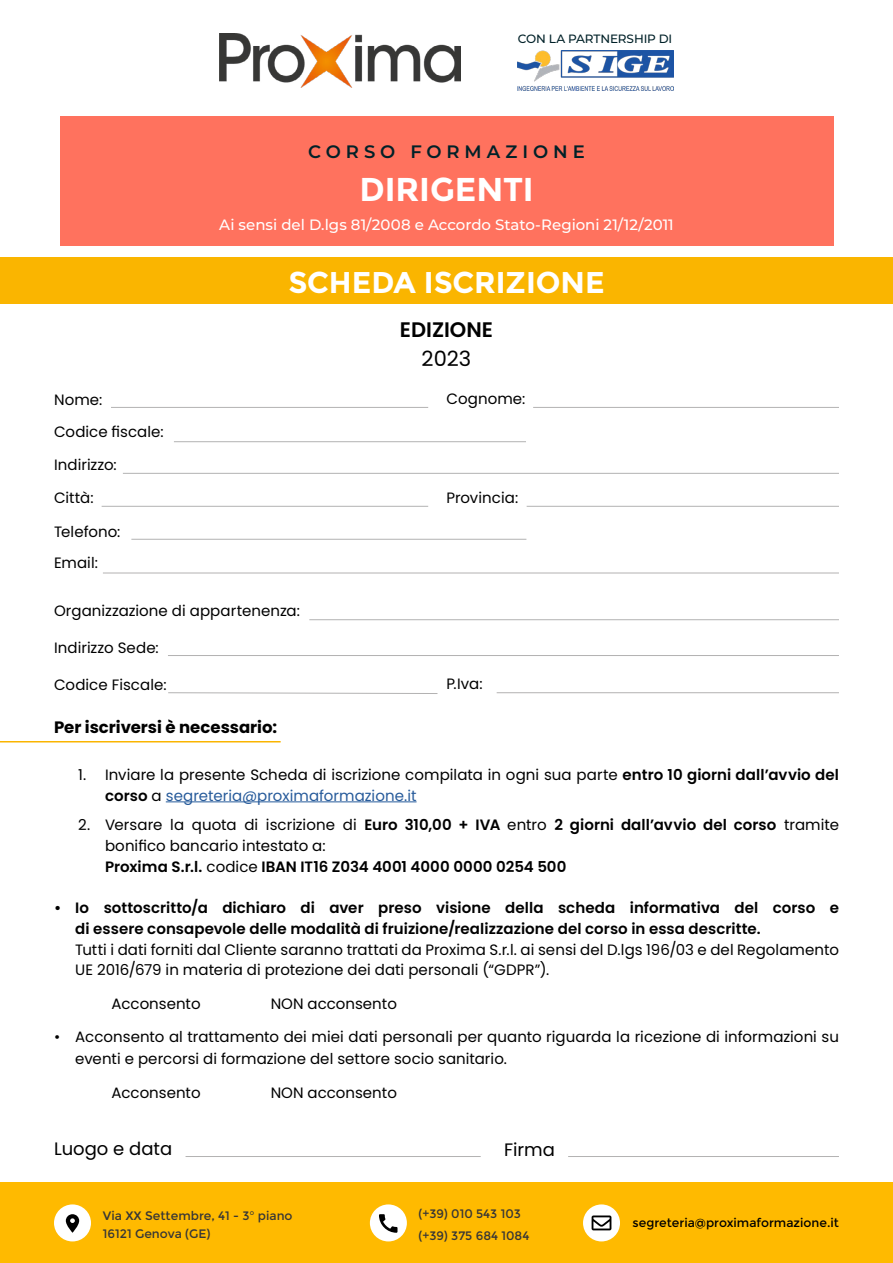
<style>
.page{position:relative;width:893px;height:1263px;background:#fff}
.page>*{position:absolute;margin:0;border:0;box-sizing:border-box;transform-origin:0 0}
.t1{font:700 33px "Montserrat";color:#fff}
.t2{font:700 30px "Montserrat";letter-spacing:-.005em;color:#fff}
.t3{font:600 21px "Poppins";color:#000}
.t4{font:21px "Poppins";color:#000}
.t5{font:18px "Poppins";color:#000}
.t6{font:600 18px "Montserrat";letter-spacing:.275em;color:#002128}
.t7{font:700 16.5px "Poppins";color:#000}
.t8{font:15px/31.3px "Poppins";letter-spacing:.005em;color:#000}
.t9{font:600 15px/21px "Poppins";letter-spacing:.005em;color:#000}
.t10{font:500 15px "Montserrat";color:#fff}
.t11{font:12.3px/17.9px "Montserrat";color:#373636}
.t12{font:12.3px "Montserrat";color:#000}
.t13{font:500 12px "Montserrat";letter-spacing:-.01em;color:#002128}
.s1{font-weight:600}
.s2{color:#275b9b}
.s3{font-weight:400}
</style>
<div class="page">
<hr style="left:123px;top:473px;width:716px;height:1px;background:#b3b2b2">
<hr style="left:174px;top:441px;width:352px;height:1px;background:#b3b2b2">
<hr style="left:111px;top:407px;width:317px;height:1px;background:#b3b2b2">
<hr style="left:533px;top:407px;width:306px;height:1px;background:#b3b2b2">
<hr style="left:102px;top:506px;width:326px;height:1px;background:#b3b2b2">
<hr style="left:527px;top:506px;width:312px;height:1px;background:#b3b2b2">
<hr style="left:131px;top:539px;width:395px;height:1px;background:#b3b2b2">
<hr style="left:103px;top:573px;width:736px;height:1px;background:#b3b2b2">
<hr style="left:168px;top:655px;width:671px;height:1px;background:#b3b2b2">
<hr style="left:309px;top:619px;width:530px;height:1px;background:#b3b2b2">
<svg style="left:168px;top:692px;width:270px;height:2px"></svg>
<hr style="left:497px;top:692px;width:342px;height:1px;background:#b3b2b2">
<hr style="left:186px;top:1156px;width:295px;height:1px;background:#b3b2b2">
<hr style="left:568px;top:1156px;width:271px;height:1px;background:#b3b2b2">
<hr style="left:166px;top:801px;width:251px;height:1px;background:#275b9b">
<hr style="left:0;top:741px;width:281px;height:1px;background:#fab500">
<div style="left:0;top:258px;width:893px;height:46px;background:#fab500"></div>
<div style="left:60px;top:116px;width:773px;height:129px;background:#ff725e"></div>
<div style="left:0;top:1183px;width:893px;height:80px;background:#ffba00"></div>
<div style="left:54px;top:1204px;width:37px;height:37px;background:#fff;border-radius:50%"></div>
<svg style="left:66px;top:1214px;width:13px;height:19px"></svg>
<div style="left:370px;top:1204px;width:37px;height:37px;background:#fff;border-radius:50%"></div>
<svg style="left:379px;top:1214px;width:18px;height:19px"></svg>
<div style="left:583px;top:1204px;width:37px;height:37px;background:#fff;border-radius:50%"></div>
<svg style="left:592px;top:1215px;width:19px;height:15px"></svg>
<img style="left:220px;top:34px;width:241px;height:53px">
<img style="left:518px;top:51px;width:155px;height:39px">
<p class="t13" style="left:518px;top:30px;width:156px">CON LA PARTNERSHIP DI</p>
<p class="t6" style="left:308px;top:138px;width:278px">CORSO FORMAZIONE</p>
<h1 class="t1" style="left:359px;top:170px;width:176px">DIRIGENTI</h1>
<p class="t10" style="left:219px;top:214px;width:456px">Ai sensi del D.lgs 81/2008 e Accordo Stato-Regioni 21/12/2011</p>
<h2 class="t2" style="left:288px;top:265px;width:318px">SCHEDA ISCRIZIONE</h2>
<h3 class="t3" style="left:400px;top:317px;width:95px">EDIZIONE</h3>
<h3 class="t4" style="left:422px;top:347px;width:51px">2023</h3>
<p class="t8" style="left:54px;top:384px;width:50px">Nome:</p>
<p class="t8" style="left:446px;top:383px;width:80px">Cognome:</p>
<p class="t8" style="left:54px;top:416px;width:111px">Codice fiscale:</p>
<p class="t8" style="left:54px;top:449px;width:64px">Indirizzo:</p>
<p class="t8" style="left:54px;top:482px;width:41px">Città:</p>
<p class="t8" style="left:446px;top:482px;width:73px">Provincia:</p>
<p class="t8" style="left:54px;top:516px;width:68px">Telefono:<br>Email:</p>
<p class="t8" style="left:54px;top:595px;width:247px">Organizzazione di appartenenza:</p>
<p class="t8" style="left:54px;top:632px;width:106px">Indirizzo Sede:</p>
<p class="t8" style="left:54px;top:669px;width:114px">Codice Fiscale:</p>
<p class="t8" style="left:446px;top:668px;width:38px">P.Iva:</p>
<p class="t7" style="left:54px;top:718px;width:225px">Per iscriversi è necessario:</p>
<p class="t8" style="left:105px;top:764px;width:735px;line-height:21px;text-indent:-27px">1. Inviare la presente Scheda di iscrizione compilata in ogni sua parte <span class="s1">entro 10 giorni dall’avvio del corso</span> a <span class="s2">segreteria@proximaformazione.it</span></p>
<p class="t9" style="left:105px;top:814px;width:735px;text-indent:-27px"><span class="s3">2. Versare la quota di iscrizione di</span> Euro 310,00 + IVA <span class="s3">entro</span> 2 giorni dall’avvio del corso <span class="s3">tramite bonifico bancario intestato a:<br></span>Proxima S.r.l. <span class="s3">codice</span> IBAN IT16 Z034 4001 4000 0000 0254 500</p>
<p class="t9" style="left:75px;top:898px;width:765px;text-indent:-21px">• Io sottoscritto/a dichiaro di aver preso visione della scheda informativa del corso e di essere consapevole delle modalità di fruizione/realizzazione del corso in essa descritte.</p>
<p class="t8" style="left:75px;top:939px;width:765px;line-height:20.7px">Tutti i dati forniti dal Cliente saranno trattati da Proxima S.r.l. ai sensi del D.lgs 196/03 e del Regolamento<br>UE 2016/679 in materia di protezione dei dati personali (“GDPR”).</p>
<p class="t8" style="left:111px;top:988px;width:91px">Acconsento</p>
<p class="t8" style="left:271px;top:988px;width:128px">NON acconsento</p>
<p class="t8" style="left:75px;top:1025px;width:765px;line-height:22.2px;text-indent:-21px">• Acconsento al trattamento dei miei dati personali per quanto riguarda la ricezione di informazioni su eventi e percorsi di formazione del settore socio sanitario.</p>
<p class="t8" style="left:111px;top:1077px;width:91px">Acconsento</p>
<p class="t8" style="left:271px;top:1077px;width:128px">NON acconsento</p>
<p class="t5" style="left:54px;top:1138px;width:120px">Luogo e data</p>
<p class="t5" style="left:504px;top:1139px;width:52px">Firma</p>
<p class="t11" style="left:103px;top:1207px;width:191px">Via XX Settembre, 41 - 3° piano<br>16121 Genova (GE)</p>
<p class="t11" style="left:418px;top:1203px;width:112px;line-height:21.5px">(+39) 010 543 103 (+39) 375 684 1084</p>
<p class="t12" style="left:633px;top:1215px;width:208px">segreteria@proximaformazione.it</p>
</div>
